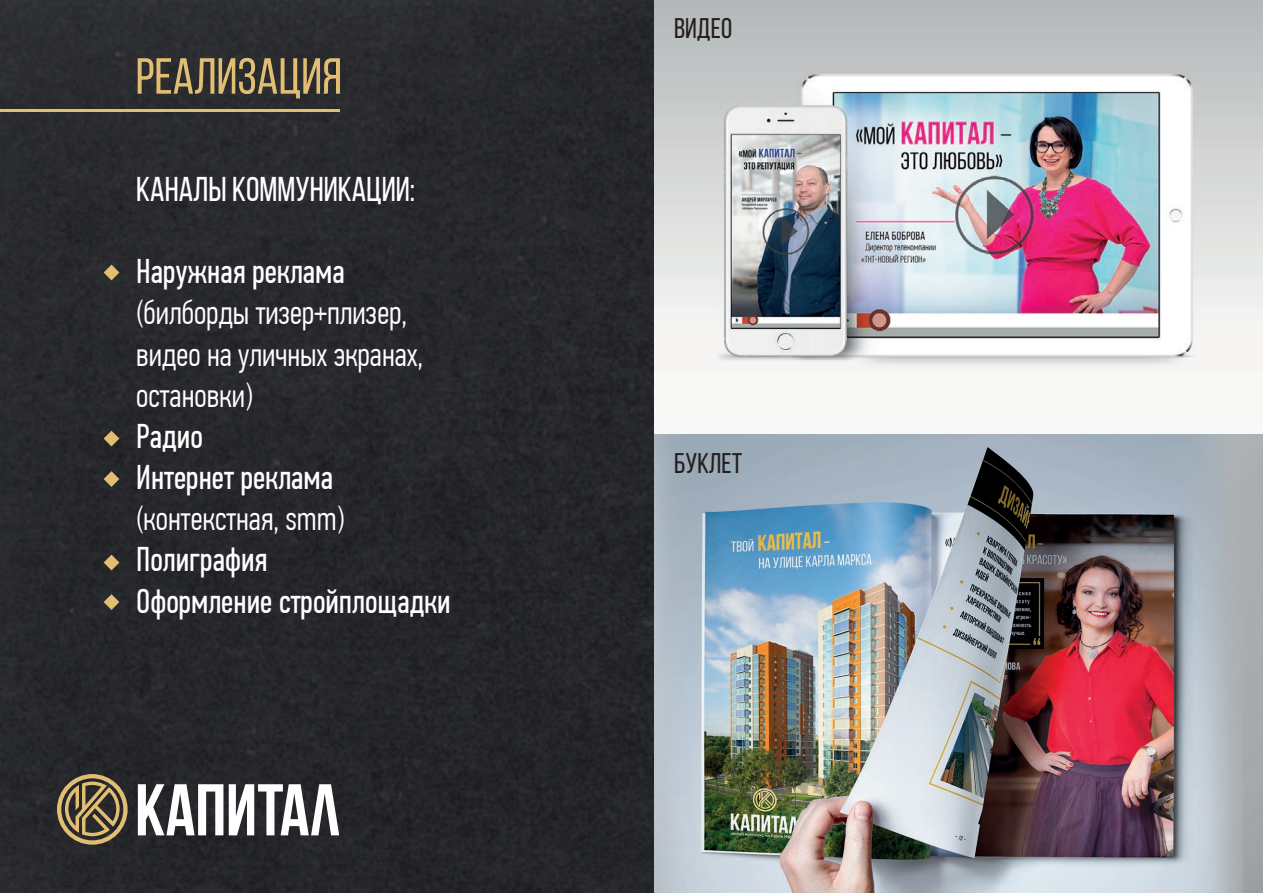
<style>
.page{position:relative;width:1263px;height:893px;background:#fff}
.page>*{position:absolute;margin:0;border:0;box-sizing:border-box;transform-origin:0 0}
.t1{font:50.7px "Bebas Neue";color:#e1be72}
.t2{font:300 34.35px/41.1px "PF Din Text Comp Pro";color:#fff}
.t3{font:34.35px/41.1px "PF Din Text Comp Pro";color:#fff}
.t4{font:34.35px "Bebas Neue";color:#fff}
.t5{font:28.5px "Bebas Neue";color:#231f20}
</style>
<div class="page">
<div style="left:0;top:0;width:654px;height:893px;background:#26282c"></div>
<svg style="left:138px;top:784px;width:85px;height:51px"></svg>
<svg style="left:229px;top:784px;width:110px;height:51px"></svg>
<svg style="left:57px;top:774px;width:71px;height:71px"></svg>
<svg style="left:104px;top:265px;width:15px;height:15px"></svg>
<svg style="left:104px;top:431px;width:15px;height:15px"></svg>
<svg style="left:104px;top:471px;width:15px;height:16px"></svg>
<svg style="left:104px;top:555px;width:15px;height:15px"></svg>
<svg style="left:104px;top:594px;width:15px;height:16px"></svg>
<hr style="left:0;top:109px;width:340px;height:2px;background:#e1be72">
<img style="left:654px;top:0;width:609px;height:893px">
<h1 class="t1" style="left:136px;top:49px;width:208px">РЕАЛИЗАЦИЯ</h1>
<p class="t4" style="left:136px;top:170px;width:280px">КАНАЛЫ КОММУНИКАЦИИ:</p>
<p class="t3" style="left:136px;top:251px;width:210px">Наружная реклама</p>
<p class="t2" style="left:136px;top:292px;width:288px">(билборды тизер+плизер, видео на уличных экранах, остановки)</p>
<p class="t3" style="left:136px;top:416px;width:198px">Радио<br>Интернет реклама</p>
<p class="t2" style="left:136px;top:498px;width:209px">(контекстная, smm)</p>
<p class="t3" style="left:136px;top:539px;width:316px">Полиграфия<br>Оформление стройплощадки</p>
<p class="t5" style="left:674px;top:13px;width:60px">ВИДЕО</p>
<p class="t5" style="left:674px;top:448px;width:70px">буклет</p>
</div>
